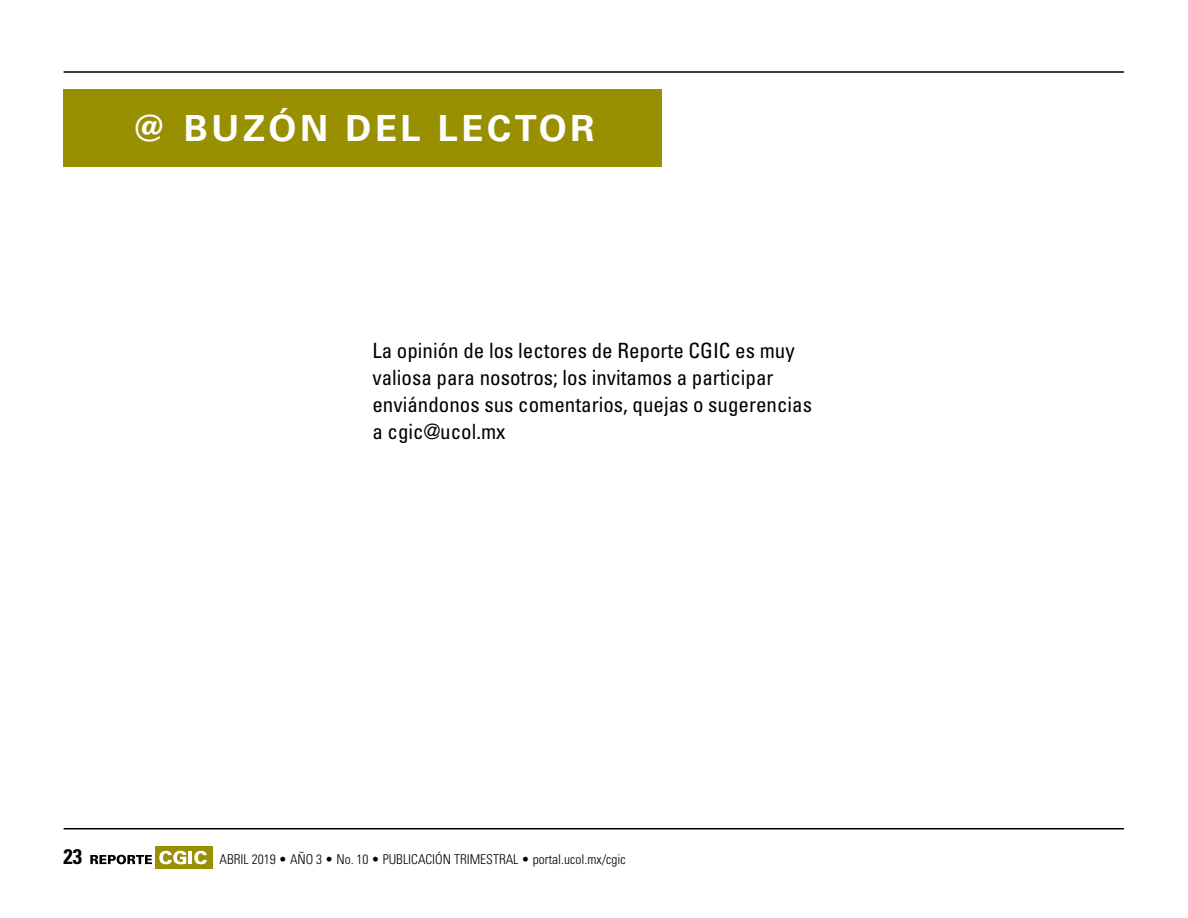
<style>
.page{position:relative;width:1188px;height:918px;background:#fff}
.page>*{position:absolute;margin:0;border:0;box-sizing:border-box;transform-origin:0 0}
.t1{font:700 36px "Univers LT Std";letter-spacing:.1em;color:#fff}
.t2{font:condensed 21px/27px "Univers LT Std";color:#000}
.t3{font:700 condensed 21px "Univers LT Std";color:#000}
.t4{font:300 condensed 13.5px "Univers LT Std";color:#000}
</style>
<div class="page">
<hr style="left:64px;top:71px;width:1060px;height:2px;background:#000">
<hr style="left:64px;top:828px;width:1060px;height:2px;background:#000">
<div style="left:155px;top:846px;width:57px;height:23px;background:#989000"></div>
<svg style="left:90px;top:855px;width:62px;height:9px"></svg>
<svg style="left:159px;top:851px;width:48px;height:13px"></svg>
<div style="left:64px;top:89px;width:598px;height:78px;background:#989000"></div>
<h1 class="t1" style="left:132px;top:107px;width:464px">@ BUZÓN DEL LECTOR</h1>
<p class="t2" style="left:372px;top:337px;width:441px">La opinión de los lectores de Reporte CGIC es muy valiosa para nosotros; los invitamos a participar enviándonos sus comentarios, quejas o sugerencias a cgic@ucol.mx</p>
<p class="t3" style="left:64px;top:844px;width:20px">23</p>
<p class="t4" style="left:220px;top:852px;width:408px">ABRIL 2019 • AÑO 3 • No. 10 • PUBLICACIÓN TRIMESTRAL • portal.ucol.mx/cgic</p>
</div>
